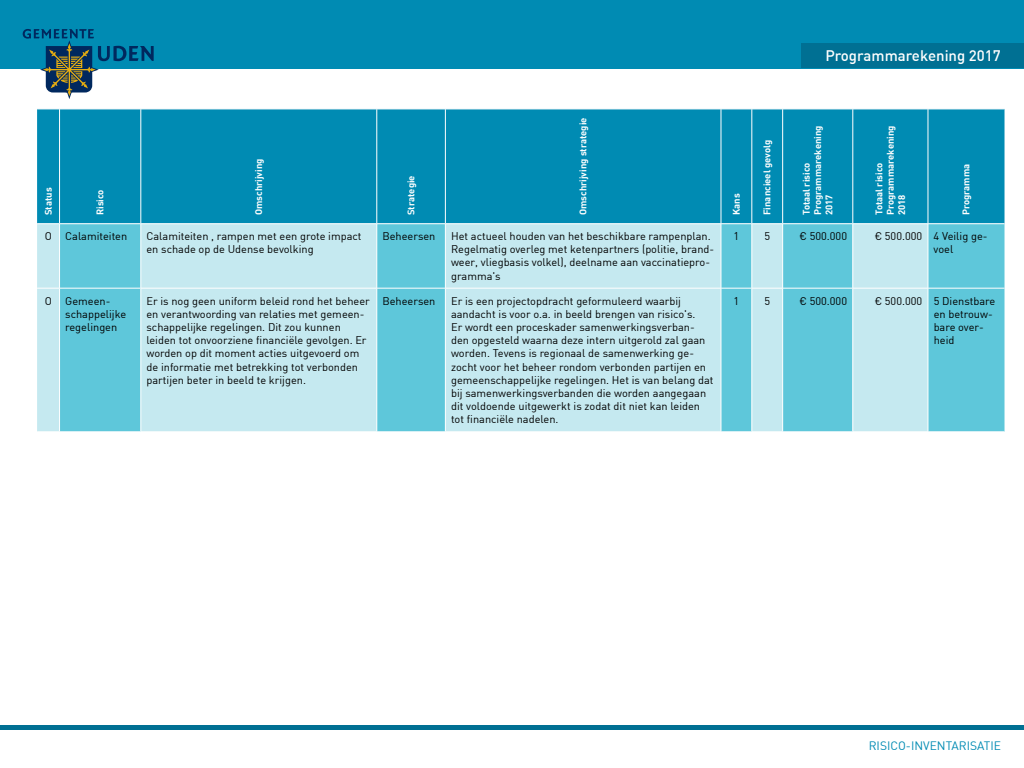
<style>
.page{position:relative;width:1024px;height:768px;background:#fff}
.page>*{position:absolute;margin:0;border:0;box-sizing:border-box;transform-origin:0 0}
.t1{font:500 15px "DIN";color:#fff}
.t2{font:12px "DIN";color:#008bb3}
.t3{font:11px/13.2px "DIN";color:#000}
.t4{font:700 9.5px/11.4px "DIN";color:#fff}
</style>
<div class="page">
<hr style="left:0;top:726px;width:1024px;height:4px;background:#007093">
<div style="left:0;top:0;width:1024px;height:68px;background:#008bb3"></div>
<div style="left:801px;top:43px;width:223px;height:25px;background:#007093"></div>
<svg style="left:23px;top:29px;width:131px;height:70px"></svg>
<div style="left:37px;top:110px;width:968px;height:113px;background:#008bb3"></div>
<div style="left:37px;top:224px;width:22px;height:208px;background:#c5e9f0"></div>
<svg style="left:60px;top:224px;width:945px;height:208px;background:#9fdce8"></svg>
<div style="left:854px;top:224px;width:74px;height:208px;background:#c5e9f0"></div>
<hr style="left:141px;top:224px;width:1px;height:64px;background:#fff">
<hr style="left:377px;top:224px;width:1px;height:64px;background:#fff">
<hr style="left:445px;top:224px;width:1px;height:64px;background:#fff">
<hr style="left:721px;top:224px;width:1px;height:64px;background:#fff">
<hr style="left:752px;top:224px;width:1px;height:64px;background:#fff">
<hr style="left:782px;top:224px;width:1px;height:64px;background:#fff">
<hr style="left:141px;top:288px;width:1px;height:144px;background:#fff">
<hr style="left:377px;top:288px;width:1px;height:144px;background:#fff">
<hr style="left:445px;top:288px;width:1px;height:144px;background:#fff">
<hr style="left:721px;top:288px;width:1px;height:144px;background:#fff">
<hr style="left:752px;top:288px;width:1px;height:144px;background:#fff">
<hr style="left:782px;top:288px;width:1px;height:144px;background:#fff">
<hr style="left:59px;top:109px;width:1px;height:114px;background:#fff">
<hr style="left:141px;top:109px;width:1px;height:114px;background:#fff">
<hr style="left:377px;top:109px;width:1px;height:114px;background:#fff">
<hr style="left:445px;top:109px;width:1px;height:114px;background:#fff">
<hr style="left:721px;top:109px;width:1px;height:114px;background:#fff">
<hr style="left:752px;top:109px;width:1px;height:114px;background:#fff">
<hr style="left:782px;top:109px;width:1px;height:114px;background:#fff">
<hr style="left:853px;top:109px;width:1px;height:114px;background:#fff">
<hr style="left:928px;top:109px;width:1px;height:114px;background:#fff">
<svg style="left:37px;top:109px;width:23px;height:1px"></svg>
<svg style="left:37px;top:223px;width:23px;height:1px"></svg>
<svg style="left:37px;top:288px;width:23px;height:1px"></svg>
<hr style="left:60px;top:288px;width:81px;height:1px;background:#fff">
<hr style="left:141px;top:288px;width:236px;height:1px;background:#fff">
<hr style="left:377px;top:288px;width:68px;height:1px;background:#fff">
<hr style="left:445px;top:288px;width:276px;height:1px;background:#fff">
<hr style="left:721px;top:288px;width:31px;height:1px;background:#fff">
<hr style="left:752px;top:288px;width:31px;height:1px;background:#fff">
<hr style="left:783px;top:288px;width:70px;height:1px;background:#fff">
<hr style="left:928px;top:288px;width:77px;height:1px;background:#fff">
<hr style="left:853px;top:224px;width:1px;height:64px;background:#fff">
<hr style="left:928px;top:224px;width:1px;height:64px;background:#fff">
<hr style="left:853px;top:288px;width:1px;height:144px;background:#fff">
<hr style="left:928px;top:288px;width:1px;height:144px;background:#fff">
<hr style="left:853px;top:288px;width:75px;height:1px;background:#fff">
<p class="t4" style="left:42px;top:215px;width:29px;rotate:-90deg">Status</p>
<p class="t4" style="left:94px;top:215px;width:27px;rotate:-90deg">Risico</p>
<p class="t4" style="left:253px;top:215px;width:58px;rotate:-90deg">Omschrijving</p>
<p class="t4" style="left:405px;top:215px;width:41px;rotate:-90deg">Strategie</p>
<p class="t4" style="left:577px;top:215px;width:99px;rotate:-90deg">Omschrijving strategie</p>
<p class="t4" style="left:730px;top:215px;width:23px;rotate:-90deg">Kans</p>
<p class="t4" style="left:761px;top:215px;width:77px;rotate:-90deg">Financieel gevolg</p>
<h1 class="t1" style="left:825px;top:46px;width:177px">Programmarekening 2017</h1>
<p class="t4" style="left:800px;top:215px;width:91px;rotate:-90deg">Totaal risico<br>Programmarekening<br>2017</p>
<p class="t4" style="left:873px;top:215px;width:91px;rotate:-90deg">Totaal risico<br>Programmarekening<br>2018</p>
<p class="t4" style="left:960px;top:215px;width:53px;rotate:-90deg">Programma</p>
<p class="t3" style="left:45px;top:229px;width:84px">O Calamiteiten</p>
<p class="t3" style="left:146px;top:229px;width:217px">Calamiteiten , rampen met een grote impact en schade op de Udense bevolking</p>
<p class="t3" style="left:382px;top:229px;width:55px">Beheersen</p>
<p class="t3" style="left:451px;top:229px;width:265px">Het actueel houden van het beschikbare rampenplan.<br>Regelmatig overleg met ketenpartners (politie, brand&shy;weer, vliegbasis volkel), deelname aan vaccinatiepro&shy;gramma's</p>
<p class="t3" style="left:734px;top:229px;width:7px">1</p>
<p class="t3" style="left:764px;top:229px;width:7px">5</p>
<p class="t3" style="left:800px;top:229px;width:49px">€ 500.000</p>
<p class="t3" style="left:934px;top:229px;width:55px;text-indent:-59px">€ 500.000 4 Veilig ge&shy;voel</p>
<p class="t3" style="left:65px;top:294px;width:62px;text-indent:-20px">O Gemeen&shy;schappelijke regelingen</p>
<p class="t3" style="left:146px;top:294px;width:225px">Er is nog geen uniform beleid rond het beheer en verantwoording van relaties met gemeen&shy;schappelijke regelingen. Dit zou kunnen leiden tot onvoorziene financiële gevolgen. Er worden op dit moment acties uitgevoerd om de informatie met betrekking tot verbonden partijen beter in beeld te krijgen.</p>
<p class="t3" style="left:382px;top:294px;width:55px">Beheersen</p>
<p class="t3" style="left:451px;top:294px;width:264px">Er is een projectopdracht geformuleerd waarbij aandacht is voor o.a. in beeld brengen van risico's.<br>Er wordt een proceskader samenwerkingsverban&shy;den opgesteld waarna deze intern uitgerold zal gaan worden. Tevens is regionaal de samenwerking ge&shy;zocht voor het beheer rondom verbonden partijen en gemeenschappelijke regelingen. Het is van belang dat bij samenwerkingsverbanden die worden aangegaan dit voldoende uitgewerkt is zodat dit niet kan leiden tot financiële nadelen.</p>
<p class="t3" style="left:734px;top:294px;width:7px">1</p>
<p class="t3" style="left:764px;top:294px;width:7px">5</p>
<p class="t3" style="left:800px;top:294px;width:49px">€ 500.000</p>
<p class="t3" style="left:934px;top:294px;width:63px;text-indent:-59px">€ 500.000 5 Dienstbare en betrouw&shy;bare over&shy;heid</p>
<p class="t2" style="left:869px;top:739px;width:134px">RISICO-INVENTARISATIE</p>
</div>
